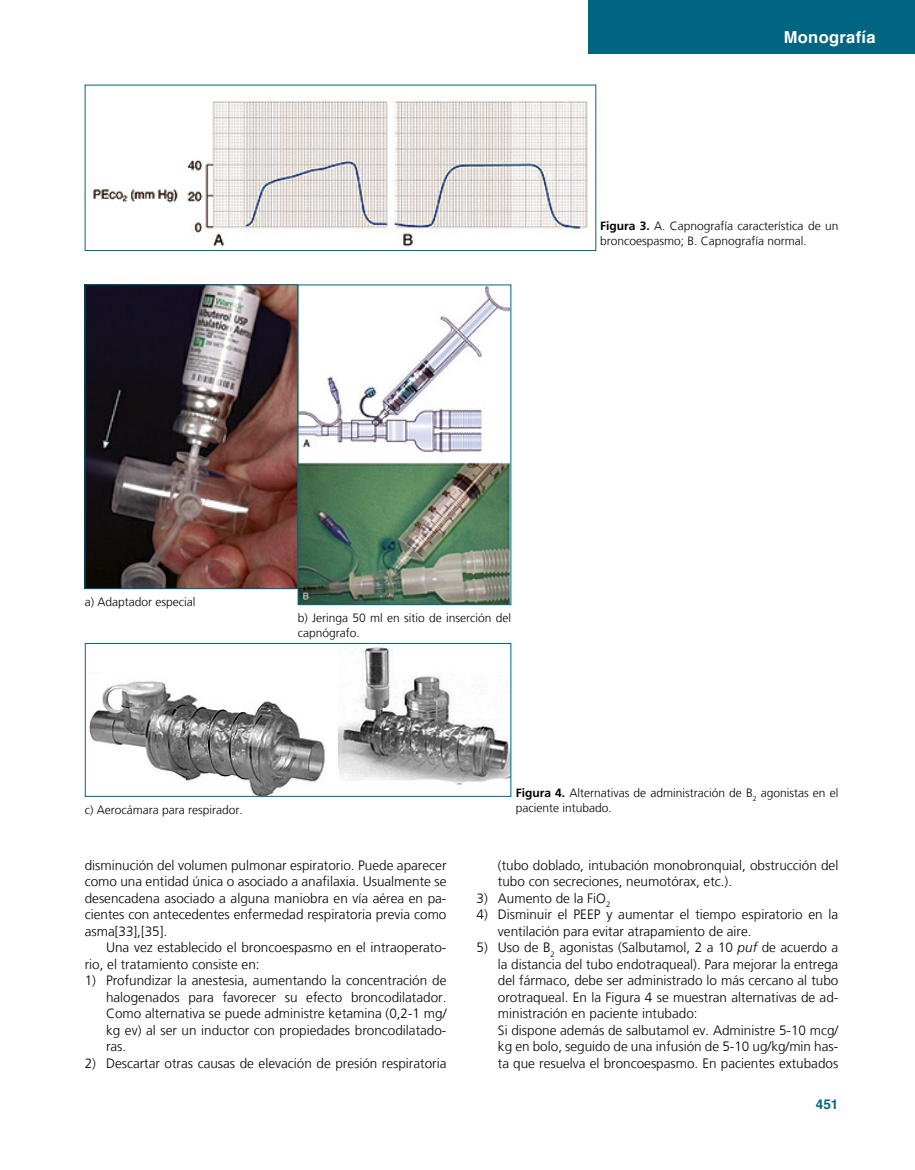
<style>
.page{position:relative;width:915px;height:1170px;background:#fff}
.page>*{position:absolute;margin:0;border:0;box-sizing:border-box;transform-origin:0 0}
.t1{font:700 16.5px "Helvetica";letter-spacing:.02em;color:#fff}
.List_Paragraph{font:300 13.5px/16.5px "Frutiger LT";color:#000;text-align:justify}
.t2{font:700 13.5px "Helvetica";color:#006580}
.List_Paragraph-2{font:300 12px/15px "Frutiger LT";color:#000}
.s1{font-family:"Frutiger";font-weight:700}
.s2{font-style:italic}
</style>
<div class="page">
<div style="left:588px;top:0;width:326px;height:54px;background:#006580"></div>
<img style="left:93px;top:98px;width:495px;height:149px">
<div style="left:85px;top:85px;width:510px;height:166px;border:1px solid #006580"></div>
<img style="left:87px;top:286px;width:209px;height:300px">
<div style="left:85px;top:284px;width:213px;height:304px;border:1px solid #006580"></div>
<img style="left:300px;top:287px;width:209px;height:315px">
<div style="left:298px;top:285px;width:213px;height:319px;border:1px solid #006580"></div>
<img style="left:89px;top:647px;width:420px;height:147px">
<div style="left:85px;top:643px;width:426px;height:153px;border:1px solid #006580"></div>
<p class="t1" style="left:783px;top:24px;width:93px">Monografía</p>
<p class="List_Paragraph-2" style="left:600px;top:218px;width:240px"><span class="s1">Figura 3.</span> A. Capnografía característica de un broncoespasmo; B. Capnografía normal.</p>
<p class="List_Paragraph-2" style="left:85px;top:595px;width:112px">a) Adaptador especial</p>
<p class="List_Paragraph-2" style="left:298px;top:611px;width:214px">b) Jeringa 50 ml en sitio de inserción del capnógrafo.</p>
<p class="List_Paragraph-2" style="left:85px;top:802px;width:160px">c) Aerocámara para respirador.</p>
<p class="List_Paragraph-2" style="left:515px;top:785px;width:324px"><span class="s1">Figura 4.</span> Alternativas de administración de B<sub>2</sub> agonistas en el paciente intubado.</p>
<p class="List_Paragraph" style="left:85px;top:856px;width:363px">disminución del volumen pulmonar espiratorio. Puede aparecer como una entidad única o asociado a anafilaxia. Usualmente se desencadena asociado a alguna maniobra en vía aérea en pa&shy;cientes con antecedentes enfermedad respiratoria previa como asma[33],[35].</p>
<p class="List_Paragraph" style="left:85px;top:939px;width:363px;text-indent:21px">Una vez establecido el broncoespasmo en el intraoperato&shy;rio, el tratamiento consiste en:</p>
<p class="List_Paragraph" style="left:106px;top:972px;width:342px;text-indent:-21px">1) Profundizar la anestesia, aumentando la concentración de halogenados para favorecer su efecto broncodilatador.<br>Como alternativa se puede administre ketamina (0,2-1 mg/ kg ev) al ser un inductor con propiedades broncodilatado&shy;ras.</p>
<p class="List_Paragraph" style="left:85px;top:1054px;width:363px">2) Descartar otras causas de elevación de presión respiratoria</p>
<p class="List_Paragraph" style="left:497px;top:856px;width:342px">(tubo doblado, intubación monobronquial, obstrucción del tubo con secreciones, neumotórax, etc.).</p>
<p class="List_Paragraph" style="left:476px;top:889px;width:135px">3) Aumento de la FiO<sub>2</sub></p>
<p class="List_Paragraph" style="left:497px;top:906px;width:342px;text-indent:-21px">4) Disminuir el PEEP y aumentar el tiempo espiratorio en la ventilación para evitar atrapamiento de aire.</p>
<p class="List_Paragraph" style="left:497px;top:939px;width:342px;text-indent:-21px">5) Uso de B<sub>2</sub> agonistas (Salbutamol, 2 a 10 <span class="s2">puf</span> de acuerdo a la distancia del tubo endotraqueal). Para mejorar la entrega del fármaco, debe ser administrado lo más cercano al tubo orotraqueal. En la Figura 4 se muestran alternativas de ad&shy;ministración en paciente intubado:</p>
<p class="List_Paragraph" style="left:497px;top:1021px;width:342px">Si dispone además de salbutamol ev. Administre 5-10 mcg/ kg en bolo, seguido de una infusión de 5-10 ug/kg/min has&shy;ta que resuelva el broncoespasmo. En pacientes extubados</p>
<p class="t2" style="left:815px;top:1093px;width:24px">451</p>
</div>
